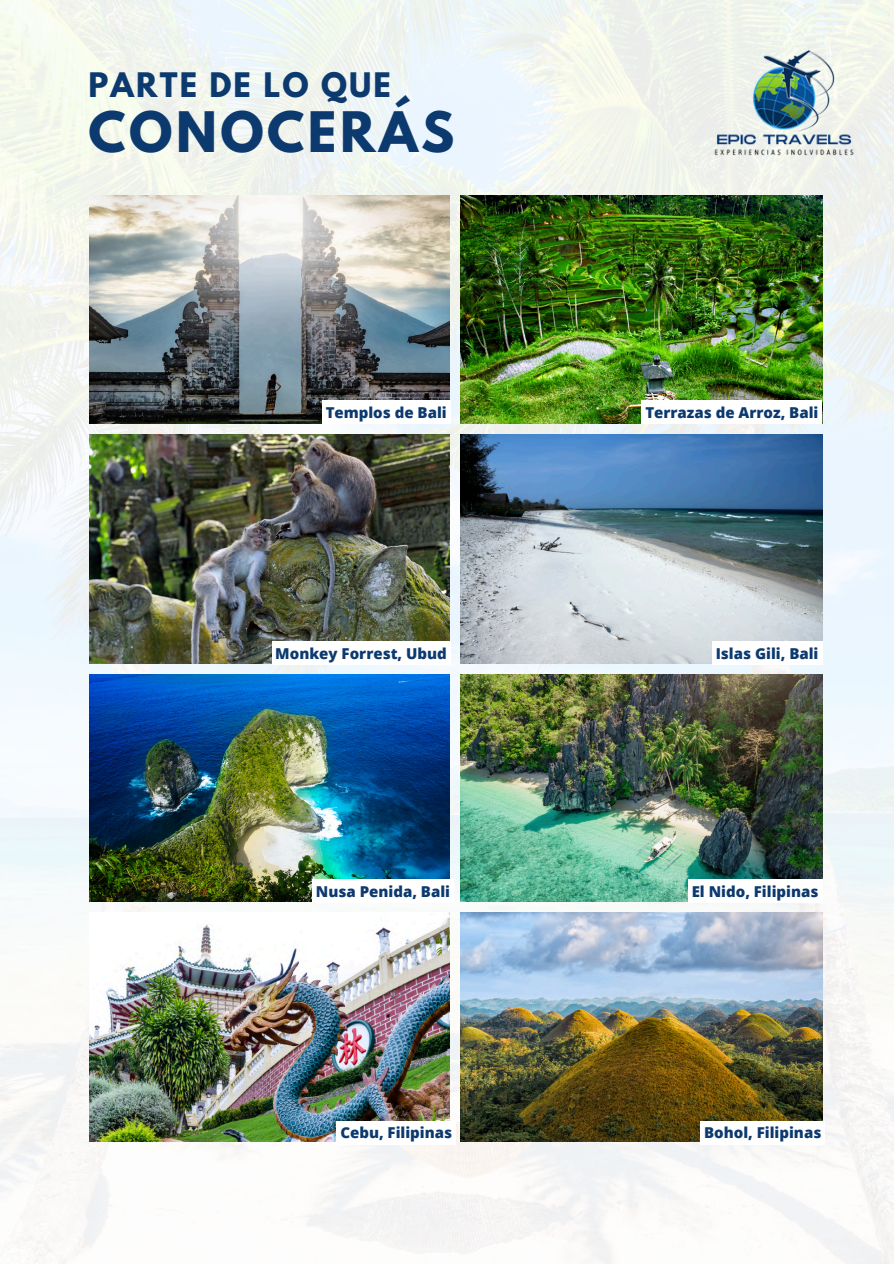
<style>
.page{position:relative;width:894px;height:1264px;background:#fff}
.page>*{position:absolute;margin:0;border:0;box-sizing:border-box;transform-origin:0 0}
.t1{font:700 49.35px "League Spartan";letter-spacing:.07em;color:#0c3a6f}
.t2{font:700 30px "League Spartan";letter-spacing:.07em;color:#0c3a6f}
.t3{font:800 15px "Open Sans";color:#0c3a6f}
</style>
<div class="page">
<img style="left:0;top:0;width:893px;height:1263px">
<img style="left:89px;top:196px;width:360px;height:227px">
<img style="left:461px;top:196px;width:361px;height:227px">
<img style="left:89px;top:434px;width:360px;height:229px">
<img style="left:461px;top:434px;width:361px;height:229px">
<img style="left:89px;top:674px;width:360px;height:227px">
<img style="left:461px;top:674px;width:361px;height:227px">
<img style="left:89px;top:913px;width:360px;height:228px">
<img style="left:461px;top:913px;width:361px;height:228px">
<img style="left:674px;top:0;width:219px;height:218px">
<div style="left:322px;top:400px;width:128px;height:24px;background:#fff"></div>
<div style="left:641px;top:400px;width:181px;height:24px;background:#fff"></div>
<div style="left:711px;top:641px;width:111px;height:24px;background:#fff"></div>
<div style="left:271px;top:641px;width:179px;height:24px;background:#fff"></div>
<div style="left:687px;top:879px;width:135px;height:24px;background:#fff"></div>
<div style="left:312px;top:879px;width:141px;height:24px;background:#fff"></div>
<div style="left:336px;top:1120px;width:120px;height:24px;background:#fff"></div>
<div style="left:700px;top:1120px;width:124px;height:24px;background:#fff"></div>
<p class="t2" style="left:89px;top:70px;width:303px">PARTE DE LO QUE</p>
<p class="t1" style="left:89px;top:107px;width:367px">CONOCERÁS</p>
<h1 class="t3" style="left:325px;top:402px;width:123px">Templos de Bali</h1>
<p class="t3" style="left:645px;top:402px;width:174px">Terrazas de Arroz, Bali</p>
<p class="t3" style="left:275px;top:642px;width:173px">Monkey Forrest, Ubud</p>
<p class="t3" style="left:715px;top:642px;width:104px">Islas Gili, Bali</p>
<p class="t3" style="left:316px;top:880px;width:136px">Nusa Penida, Bali</p>
<p class="t3" style="left:691px;top:880px;width:128px">El Nido, Filipinas</p>
<p class="t3" style="left:340px;top:1122px;width:113px">Cebu, Filipinas</p>
<p class="t3" style="left:703px;top:1122px;width:119px">Bohol, Filipinas</p>
</div>
